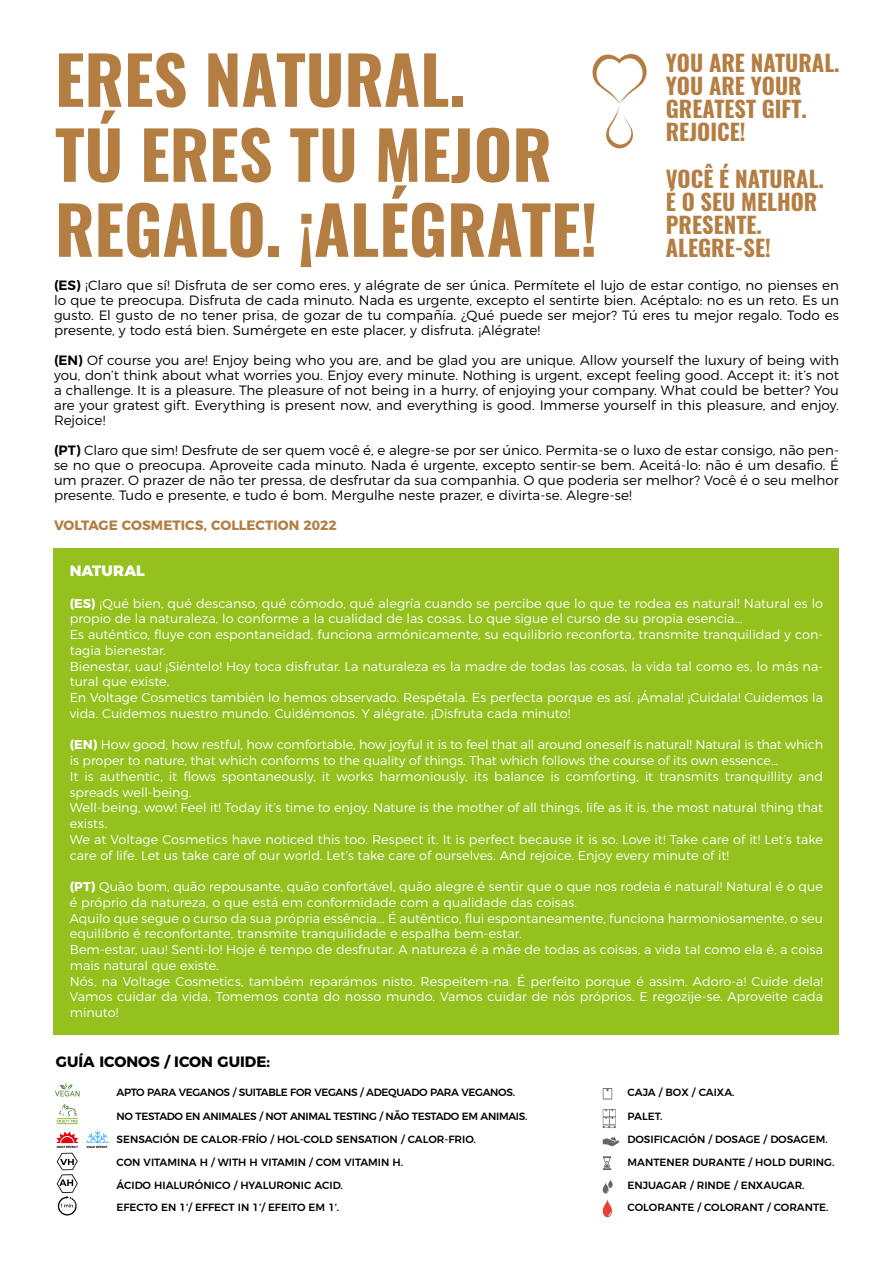
<style>
.page{position:relative;width:893px;height:1263px;background:#fff}
.page>*{position:absolute;margin:0;border:0;box-sizing:border-box;transform-origin:0 0}
.t1{font:700 66px/75px "Oswald";color:#b47e43}
.t2{font:700 22.5px/23.1px "Oswald";color:#b47e43}
.t3{font:700 15px "Montserrat";color:#000}
.t4{font:800 15px "Montserrat";color:#fff}
.t5{font:300 13.5px/15px "Montserrat";color:#000;text-align:justify}
.t6{font:700 13.5px "Montserrat";color:#b47e43}
.t7{font:300 12.75px/15.8px "Montserrat";color:#fff}
.t8{font:500 10.5px/22.4px "Montserrat";color:#000}
.t9{font:500 10.5px "Montserrat";letter-spacing:-.03em;color:#000}
.t10{font:700 3px "Montserrat";color:#000}
.s1{font-weight:600}
.s2{font-weight:700}
</style>
<div class="page">
<div style="left:54px;top:549px;width:785px;height:486px;background:#95c11f"></div>
<svg style="left:592px;top:54px;width:55px;height:94px"></svg>
<svg style="left:56px;top:1131px;width:23px;height:12px"></svg>
<svg style="left:85px;top:1131px;width:25px;height:12px"></svg>
<svg style="left:57px;top:1153px;width:21px;height:62px"></svg>
<svg style="left:603px;top:1088px;width:9px;height:11px"></svg>
<svg style="left:603px;top:1109px;width:13px;height:19px"></svg>
<svg style="left:603px;top:1136px;width:16px;height:10px"></svg>
<svg style="left:603px;top:1156px;width:8px;height:14px"></svg>
<svg style="left:603px;top:1179px;width:10px;height:38px"></svg>
<svg style="left:57px;top:1104px;width:21px;height:20px"></svg>
<svg style="left:55px;top:1083px;width:25px;height:13px"></svg>
<h1 class="t1" style="left:55px;top:45px;width:544px">ERES NATURAL.<br>TÚ ERES TU MEJOR<br>REGALO. ¡ALÉGRATE!</h1>
<p class="t5" style="left:54px;top:276px;width:786px"><span class="s1">(ES)</span> ¡Claro que sí! Disfruta de ser como eres, y alégrate de ser única. Permítete el lujo de estar contigo, no pienses en lo que te preocupa. Disfruta de cada minuto. Nada es urgente, excepto el sentirte bien. Acéptalo: no es un reto. Es un gusto. El gusto de no tener prisa, de gozar de tu compañía. ¿Qué puede ser mejor? Tú eres tu mejor regalo. Todo es presente, y todo está bien. Sumérgete en este placer, y disfruta. ¡Alégrate!</p>
<p class="t5" style="left:54px;top:351px;width:787px"><span class="s1">(EN)</span> Of course you are! Enjoy being who you are, and be glad you are unique. Allow yourself the luxury of being with you, don’t think about what worries you. Enjoy every minute. Nothing is urgent, except feeling good. Accept it: it’s not a challenge. It is a pleasure. The pleasure of not being in a hurry, of enjoying your company. What could be better? You are your gratest gift. Everything is present now, and everything is good. Immerse yourself in this pleasure, and enjoy.<br>Rejoice!</p>
<p class="t5" style="left:54px;top:441px;width:786px"><span class="s1">(PT)</span> Claro que sim! Desfrute de ser quem você é, e alegre-se por ser único. Permita-se o luxo de estar consigo, não pen&shy;se no que o preocupa. Aproveite cada minuto. Nada é urgente, excepto sentir-se bem. Aceitá-lo: não é um desafio. É um prazer. O prazer de não ter pressa, de desfrutar da sua companhia. O que poderia ser melhor? Você é o seu melhor presente. Tudo e presente, e tudo é bom. Mergulhe neste prazer, e divirta-se. Alegre-se!</p>
<p class="t6" style="left:54px;top:514px;width:284px">VOLTAGE COSMETICS, COLLECTION 2022</p>
<h2 class="t2" style="left:666px;top:52px;width:175px">YOU ARE NATURAL.<br>YOU ARE YOUR<br>GREATEST GIFT.<br>REJOICE!</h2>
<h2 class="t2" style="left:666px;top:168px;width:160px">VOCÊ É NATURAL.<br>É O SEU MELHOR<br>PRESENTE.<br>ALEGRE-SE!</h2>
<p class="t4" style="left:70px;top:558px;width:76px">NATURAL</p>
<p class="t7" style="left:70px;top:594px;width:755px"><span class="s2">(ES)</span> ¡Qué bien, qué descanso, qué cómodo, qué alegría cuando se percibe que lo que te rodea es natural! Natural es lo propio de la naturaleza, lo conforme a la cualidad de las cosas. Lo que sigue el curso de su propia esencia...<br>Es auténtico, fluye con espontaneidad, funciona armónicamente, su equilibrio reconforta, transmite tranquilidad y con&shy;tagia bienestar.<br>Bienestar, uau! ¡Siéntelo! Hoy toca disfrutar. La naturaleza es la madre de todas las cosas, la vida tal como es, lo más na&shy;tural que existe.<br>En Voltage Cosmetics también lo hemos observado. Respétala. Es perfecta porque es así. ¡Ámala! ¡Cuidala! Cuidemos la vida. Cuidemos nuestro mundo. Cuidémonos. Y alégrate. ¡Disfruta cada minuto!</p>
<p class="t7" style="left:70px;top:736px;width:755px"><span class="s2">(EN)</span> How good, how restful, how comfortable, how joyful it is to feel that all around oneself is natural! Natural is that which is proper to nature, that which conforms to the quality of things. That which follows the course of its own essence...<br>It is authentic, it flows spontaneously, it works harmoniously, its balance is comforting, it transmits tranquillity and spreads well-being.<br>Well-being, wow! Feel it! Today it’s time to enjoy. Nature is the mother of all things, life as it is, the most natural thing that exists.<br>We at Voltage Cosmetics have noticed this too. Respect it. It is perfect because it is so. Love it! Take care of it! Let’s take care of life. Let us take care of our world. Let’s take care of ourselves. And rejoice. Enjoy every minute of it!</p>
<p class="t7" style="left:70px;top:878px;width:755px"><span class="s2">(PT)</span> Quão bom, quão repousante, quão confortável, quão alegre é sentir que o que nos rodeia é natural! Natural é o que é próprio da natureza, o que está em conformidade com a qualidade das coisas.<br>Aquilo que segue o curso da sua própria essência... É autêntico, flui espontaneamente, funciona harmoniosamente, o seu equilíbrio é reconfortante, transmite tranquilidade e espalha bem-estar.<br>Bem-estar, uau! Senti-lo! Hoje é tempo de desfrutar. A natureza é a mãe de todas as coisas, a vida tal como ela é, a coisa mais natural que existe.<br>Nós, na Voltage Cosmetics, também reparámos nisto. Respeitem-na. É perfeito porque é assim. Adoro-a! Cuide dela!<br>Vamos cuidar da vida. Tomemos conta do nosso mundo. Vamos cuidar de nós próprios. E regozije-se. Aproveite cada minuto!</p>
<p class="t3" style="left:56px;top:1049px;width:216px">GUÍA ICONOS / ICON GUIDE:</p>
<p class="t10" style="left:57px;top:1144px;width:23px">HEAT EFFECT</p>
<p class="t10" style="left:87px;top:1144px;width:22px">COLD EFFECT</p>
<p class="t9" style="left:117px;top:1084px;width:400px">APTO PARA VEGANOS / SUITABLE FOR VEGANS / ADEQUADO PARA VEGANOS.</p>
<p class="t9" style="left:117px;top:1107px;width:412px">NO TESTADO EN ANIMALES / NOT ANIMAL TESTING / NÃO TESTADO EM ANIMAIS.</p>
<p class="t8" style="left:117px;top:1127px;width:361px">SENSACIÓN DE CALOR-FRÍO / HOL-COLD SENSATION / CALOR-FRIO.</p>
<p class="t8" style="left:117px;top:1150px;width:288px">CON VITAMINA H / WITH H VITAMIN / COM VITAMIN H.<br>ÁCIDO HIALURÓNICO / HYALURONIC ACID.<br>EFECTO EN 1’/ EFFECT IN 1’/ EFEITO EM 1’.</p>
<p class="t8" style="left:628px;top:1080px;width:108px">CAJA / BOX / CAIXA.</p>
<p class="t8" style="left:628px;top:1104px;width:37px">PALET.</p>
<p class="t8" style="left:628px;top:1127px;width:202px">DOSIFICACIÓN / DOSAGE / DOSAGEM.</p>
<p class="t8" style="left:628px;top:1150px;width:208px">MANTENER DURANTE / HOLD DURING.<br>ENJUAGAR / RINDE / ENXAUGAR.</p>
<p class="t8" style="left:628px;top:1195px;width:202px">COLORANTE / COLORANT / CORANTE.</p>
</div>
